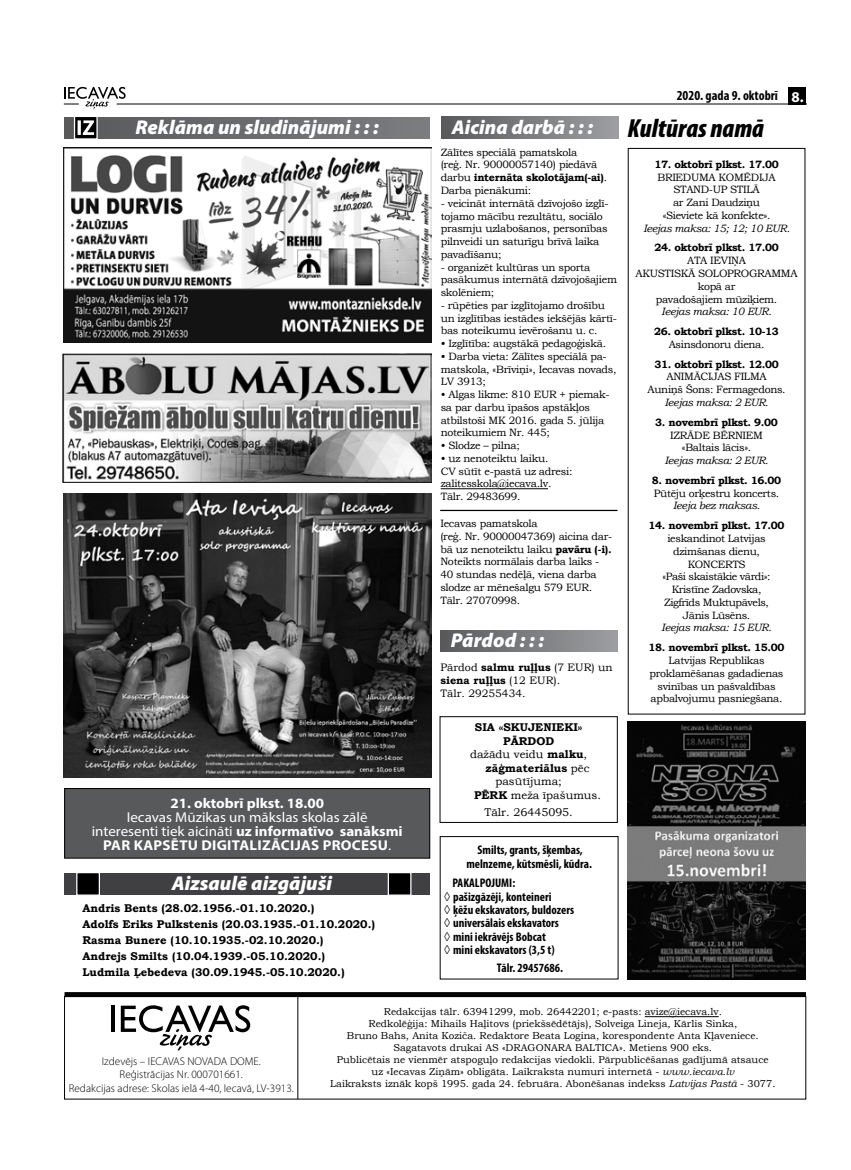
<style>
.page{position:relative;width:851px;height:1170px;background:#fff}
.page>*{position:absolute;margin:0;border:0;box-sizing:border-box;transform-origin:0 0}
.t1{font:italic 900 condensed 26.25px "Myriad Pro";color:#000}
.t2{font:italic 900 20px "Myriad Pro";color:#fff}
.t3{font:14.25px/13.8px "Myriad Pro";color:#fff;text-align:center;scale:1.05 1}
.t4{font:700 14.25px "Myriad Pro";color:#fff;scale:1.05 1}
.t5{font:700 condensed 13.75px "Myriad Pro";color:#000}
.t6{font:700 condensed 12.5px/13.4px "Myriad Pro";color:#000;text-align:center}
.t7{font:700 11.25px/15.9px "Bookman Old Style";color:#000}
.t8{font:300 11.25px/13.5px "Myriad Pro";color:#000;text-align:center}
.t9{font:11.25px "Bookman Old Style";color:#000}
.t10{font:10.75px/13px "Bookman Old Style";color:#000}
.t11{font:10.62px/12.8px "Bookman Old Style";letter-spacing:-.025em;color:#000}
.t12{font:700 10.62px "Bookman Old Style";letter-spacing:-.03em;color:#000}
.t13{font:italic 10.62px "Bookman Old Style";letter-spacing:-.03em;color:#000}
.t14{font:10px/12px "Bookman Old Style";color:#000;text-align:center}
.s1{font-stretch:normal;font-size:15px;color:#fff}
.s2{font-weight:700}
.s3{font-weight:400}
.s4{font-family:"Bookman Old Style";font-weight:400;font-stretch:normal}
.s5{font-style:italic}
</style>
<div class="page">
<hr style="left:117px;top:104px;width:689px;height:1px;background:#000">
<svg style="left:64px;top:87px;width:62px;height:22px"></svg>
<div style="left:788px;top:87px;width:18px;height:18px;background:#000"></div>
<hr style="left:297px;top:996px;width:1px;height:102px;background:#000">
<hr style="left:111px;top:1005px;width:4px;height:26px;background:#000">
<svg style="left:121px;top:1005px;width:129px;height:45px"></svg>
<hr style="left:644px;top:1016px;width:74px;height:1px;background:#000">
<div style="left:64px;top:992px;width:741px;height:5px;background:#000"></div>
<div style="left:64px;top:117px;width:366px;height:21px;background:linear-gradient(to right,#58595c,#7b7d7f)"></div>
<svg style="left:73px;top:117px;width:25px;height:22px"></svg>
<div style="left:441px;top:117px;width:177px;height:21px;background:linear-gradient(to right,#595a5c,#9c9fa1)"></div>
<div style="left:439px;top:716px;width:178px;height:106px;border:1px solid #000"></div>
<hr style="left:440px;top:510px;width:177px;height:1px;background:#000">
<div style="left:440px;top:630px;width:177px;height:21px;background:linear-gradient(to right,#595a5c,#9c9fa1)"></div>
<div style="left:64px;top:873px;width:365px;height:21px;background:#404042"></div>
<svg style="left:76px;top:873px;width:25px;height:22px"></svg>
<svg style="left:387px;top:873px;width:25px;height:22px"></svg>
<img style="left:63px;top:353px;width:368px;height:129px">
<hr style="left:440px;top:488px;width:108px;height:1px;background:#000">
<div style="left:65px;top:788px;width:364px;height:70px;background:#58595b"></div>
<div style="left:64px;top:788px;width:366px;height:70px;border:1px solid #000"></div>
<img style="left:63px;top:147px;width:369px;height:195px">
<img style="left:627px;top:721px;width:178px;height:258px">
<img style="left:63px;top:493px;width:369px;height:284px">
<p class="t5" style="left:676px;top:87px;width:128px">2020. gada 9. oktobrī <span class="s1">8.</span></p>
<h2 class="t2" style="left:135px;top:116px;width:245px">Reklāma un sludinājumi : : :</h2>
<h1 class="t1" style="left:627px;top:114px;width:138px">Kultūras namā</h1>
<p class="t12" style="left:654px;top:156px;width:126px">17. oktobrī plkst. 17.00</p>
<p class="t11" style="left:657px;top:171px;width:120px;text-align:center">BRIEDUMA KOMĒDIJA<br>STAND-UP STILĀ<br>ar Zani Daudziņu «Sieviete kā konfekte».</p>
<p class="t13" style="left:643px;top:221px;width:148px">Ieejas maksa: 15; 12; 10 EUR.</p>
<p class="t12" style="left:654px;top:240px;width:126px">24. oktobrī plkst. 17.00</p>
<p class="t11" style="left:635px;top:254px;width:163px;text-align:center">ATA IEVIŅA<br>AKUSTISKĀ SOLOPROGRAMMA kopā ar<br>pavadošajiem mūziķiem.</p>
<p class="t13" style="left:661px;top:304px;width:111px">Ieejas maksa: 10 EUR.</p>
<p class="t12" style="left:654px;top:324px;width:126px">26. oktobrī plkst. 10-13</p>
<p class="t11" style="left:668px;top:338px;width:97px">Asinsdonoru diena.</p>
<p class="t12" style="left:654px;top:356px;width:126px">31. oktobrī plkst. 12.00</p>
<p class="t11" style="left:647px;top:370px;width:140px;text-align:center">ANIMĀCIJAS FILMA<br>Auniņš Šons: Fermagedons.</p>
<p class="t13" style="left:664px;top:395px;width:105px">Ieejas maksa: 2 EUR.</p>
<p class="t12" style="left:655px;top:414px;width:124px">3. novembrī plkst. 9.00</p>
<p class="t11" style="left:670px;top:428px;width:94px;text-align:center">IZRĀDE BĒRNIEM «Baltais lācis».</p>
<p class="t13" style="left:664px;top:453px;width:105px">Ieejas maksa: 2 EUR.</p>
<p class="t12" style="left:651px;top:472px;width:131px">8. novembrī plkst. 16.00</p>
<p class="t11" style="left:653px;top:486px;width:127px">Pūtēju orķestru koncerts.</p>
<p class="t13" style="left:673px;top:498px;width:88px">Ieeja bez maksas.</p>
<p class="t12" style="left:648px;top:518px;width:138px">14. novembrī plkst. 17.00</p>
<p class="t11" style="left:662px;top:532px;width:110px;text-align:center">ieskandinot Latvijas dzimšanas dienu,<br>KONCERTS<br>«Paši skaistākie vārdi»:<br>Kristīne Zadovska,<br>Zigfrīds Muktupāvels,<br>Jānis Lūsēns.</p>
<p class="t13" style="left:661px;top:620px;width:111px">Ieejas maksa: 15 EUR.</p>
<p class="t12" style="left:648px;top:640px;width:138px">18. novembrī plkst. 15.00</p>
<p class="t11" style="left:649px;top:654px;width:135px;text-align:center">Latvijas Republikas proklamēšanas gadadienas svinības un pašvaldības apbalvojumu pasniegšana.</p>
<h2 class="t2" style="left:451px;top:116px;width:143px">Aicina darbā : : :</h2>
<p class="t11" style="left:440px;top:146px;width:168px">Zālītes speciālā pamatskola<br>(reģ. Nr. 90000057140) piedāvā darbu <span class="s2">internāta skolotājam(-ai)</span>.<br>Darba pienākumi:</p>
<p class="t11" style="left:440px;top:197px;width:169px">- veicināt internātā dzīvojošo izglī&shy;tojamo mācību rezultātu, sociālo prasmju uzlabošanos, personības pilnveidi un saturīgu brīvā laika pavadīšanu;</p>
<p class="t11" style="left:440px;top:260px;width:178px">- organizēt kultūras un sporta pasākumus internātā dzīvojošajiem skolēniem;</p>
<p class="t11" style="left:440px;top:299px;width:178px">- rūpēties par izglītojamo drošību un izglītības iestādes iekšējās kārtī&shy;bas noteikumu ievērošanu u. c.</p>
<p class="t11" style="left:440px;top:337px;width:167px">• Izglītība: augstākā pedagoģiskā.</p>
<p class="t11" style="left:440px;top:350px;width:177px">• Darba vieta: Zālītes speciālā pa&shy;matskola, «Brīviņi», Iecavas novads,<br>LV 3913;</p>
<p class="t11" style="left:440px;top:388px;width:170px">• Algas likme: 810 EUR + piemak&shy;sa par darbu īpašos apstākļos atbilstoši MK 2016. gada 5. jūlija noteikumiem Nr. 445;</p>
<p class="t11" style="left:440px;top:439px;width:81px">• Slodze – pilna;</p>
<p class="t11" style="left:440px;top:452px;width:133px">• uz nenoteiktu laiku.<br>CV sūtīt e-pastā uz adresi: zalitesskola@iecava.lv.<br>Tālr. 29483699.</p>
<p class="t11" style="left:440px;top:517px;width:173px">Iecavas pamatskola<br>(reģ. Nr. 90000047369) aicina dar&shy;bā uz nenoteiktu laiku <span class="s2">pavāru (-i).<br></span>Noteikts normālais darba laiks -<br>40 stundas nedēļā, viena darba slodze ar mēnešalgu 579 EUR.<br>Tālr. 27070998.</p>
<h2 class="t2" style="left:451px;top:629px;width:95px">Pārdod : : :</h2>
<p class="t10" style="left:440px;top:661px;width:174px">Pārdod <span class="s2">salmu ruļļus</span> (7 EUR) un <span class="s2">siena ruļļus</span> (12 EUR).<br>Tālr. 29255434.</p>
<h3 class="t4" style="left:170px;top:794px;width:148px">21. oktobrī plkst. 18.00</h3>
<h3 class="t3" style="left:92px;top:810px;width:297px">Iecavas Mūzikas un mākslas skolas zālē interesenti tiek aicināti <span class="s2">uz informatīvo sanāksmi<br>PAR KAPSĒTU DIGITALIZĀCIJAS PROCESU</span>.</h3>
<h2 class="t2" style="left:172px;top:872px;width:162px">Aizsaulē aizgājuši</h2>
<p class="t7" style="left:82px;top:900px;width:294px">Andris Bents (28.02.1956.-01.10.2020.)<br>Adolfs Eriks Pulkstenis (20.03.1935.-01.10.2020.)<br>Rasma Bunere (10.10.1935.-02.10.2020.)<br>Andrejs Smilts (10.04.1939.-05.10.2020.)<br>Ludmila Ļebedeva (30.09.1945.-05.10.2020.)</p>
<p class="t7" style="left:475px;top:719px;width:109px">SIA «SKUJENIEKI»</p>
<p class="t7" style="left:503px;top:732px;width:52px">PĀRDOD</p>
<p class="t9" style="left:470px;top:747px;width:119px">dažādu veidu <span class="s2">malku</span>,</p>
<p class="t7" style="left:485px;top:759px;width:105px">zāģmateriālus <span class="s3">pēc</span></p>
<p class="t9" style="left:495px;top:774px;width:68px">pasūtījuma;</p>
<p class="t9" style="left:474px;top:787px;width:128px"><span class="s2">PĒRK</span> meža īpašumus.</p>
<p class="t9" style="left:484px;top:804px;width:90px">Tālr. 26445095.</p>
<p class="t6" style="left:466px;top:843px;width:127px;line-height:13.8px">Smilts, grants, šķembas, melnzeme, kūtsmēsli, kūdra.</p>
<p class="t6" style="left:444px;top:876px;width:132px;text-align:left;text-indent:8px">PAKALPOJUMI:<br><span class="s4">◊</span> pašizgāzēji, konteineri<br><span class="s4">◊</span> ķēžu ekskavators, buldozers <span class="s4">◊</span> universālais ekskavators<br><span class="s4">◊</span> mini iekrāvējs Bobcat<br><span class="s4">◊</span> mini ekskavators (3,5 t)</p>
<p class="t6" style="left:497px;top:960px;width:68px">Tālr. 29457686.</p>
<p class="t8" style="left:69px;top:1054px;width:226px">Izdevējs – IECAVAS NOVADA DOME.<br>Reģistrācijas Nr. 000701661.<br>Redakcijas adrese: Skolas ielā 4-40, Iecavā, LV-3913.</p>
<p class="t14" style="left:330px;top:1005px;width:447px">Redakcijas tālr. 63941299, mob. 26442201; e-pasts: avize@iecava.lv.<br>Redkolēģija: Mihails Haļitovs (priekšsēdētājs), Solveiga Lineja, Kārlis Sinka,<br>Bruno Bahs, Anita Koziča. Redaktore Beata Logina, korespondente Anta Kļaveniece.<br>Sagatavots drukai AS «DRAGONARA BALTICA». Metiens 900 eks.<br>Publicētais ne vienmēr atspoguļo redakcijas viedokli. Pārpublicēšanas gadījumā atsauce uz «Iecavas Ziņām» obligāta. Laikraksta numuri internetā - <span class="s5">www.iecava.lv<br></span>Laikraksts iznāk kopš 1995. gada 24. februāra. Abonēšanas indekss <span class="s5">Latvijas Pastā</span> - 3077.</p>
</div>
